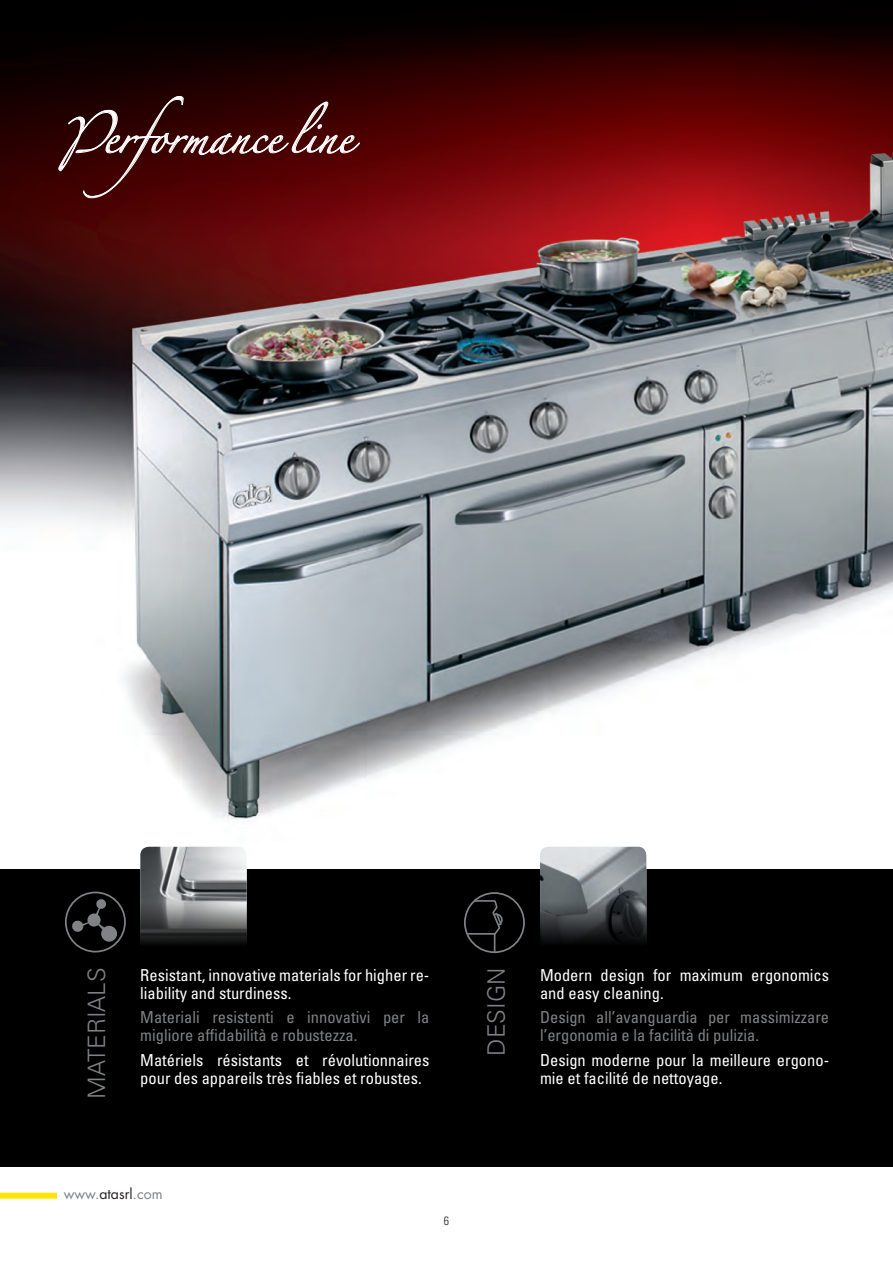
<style>
.page{position:relative;width:893px;height:1263px;background:#fff}
.page>*{position:absolute;margin:0;border:0;box-sizing:border-box;transform-origin:0 0}
.t1{font:30px "Zapfino";color:#fff}
.t2{font:300 24px "Univers";color:#808285}
.t3{font:condensed 16.5px/18px "Univers";color:#fff}
.t4{font:condensed 16.5px/18px "Univers";color:#808285}
.t5{font:14.1px "Futura";color:#808285}
.t6{font:300 condensed 12px "Univers";color:#231f20}
.s1{color:#231f20}
</style>
<div class="page">
<img style="left:0;top:0;width:893px;height:870px">
<div style="left:0;top:870px;width:893px;height:297px;background:#000"></div>
<svg style="left:0;top:1192px;width:57px;height:7px"></svg>
<div style="left:65px;top:891px;width:61px;height:61px;border:2px solid #808285;border-radius:50%"></div>
<svg style="left:71px;top:898px;width:46px;height:44px"></svg>
<div style="left:464px;top:892px;width:61px;height:61px;border:2px solid #808285;border-radius:50%"></div>
<svg style="left:466px;top:892px;width:38px;height:60px"></svg>
<img style="left:140px;top:847px;width:107px;height:97px">
<img style="left:540px;top:847px;width:106px;height:96px">
<svg style="left:58px;top:96px;width:302px;height:102px;background:#4d1213"></svg>
<h1 class="t1" style="left:103px;top:124px;width:251px">erformance line</h1>
<h2 class="t2" style="left:82px;top:1099px;width:130px;rotate:-90deg">Materials</h2>
<p class="t3" style="left:540px;top:966px;width:291px">Modern design for maximum ergonomics and easy cleaning.</p>
<p class="t3" style="left:140px;top:966px;width:291px">Resistant, innovative materials for higher re&shy;liability and sturdiness.</p>
<p class="t4" style="left:140px;top:1008px;width:291px">Materiali resistenti e innovativi per la migliore affidabilità e robustezza.</p>
<p class="t3" style="left:140px;top:1050px;width:291px">Matériels résistants et révolutionnaires pour des appareils très fiables et robustes.</p>
<h2 class="t2" style="left:482px;top:1055px;width:89px;rotate:-90deg">DESIGN</h2>
<p class="t4" style="left:540px;top:1008px;width:291px">Design all’avanguardia per massimizzare l’ergonomia e la facilità di pulizia.</p>
<p class="t3" style="left:540px;top:1050px;width:291px">Design moderne pour la meilleure ergono&shy;mie et facilité de nettoyage.</p>
<p class="t5" style="left:64px;top:1183px;width:100px">www.<span class="s1">atasrl</span>.com</p>
<p class="t6" style="left:444px;top:1214px;width:7px">6</p>
</div>
